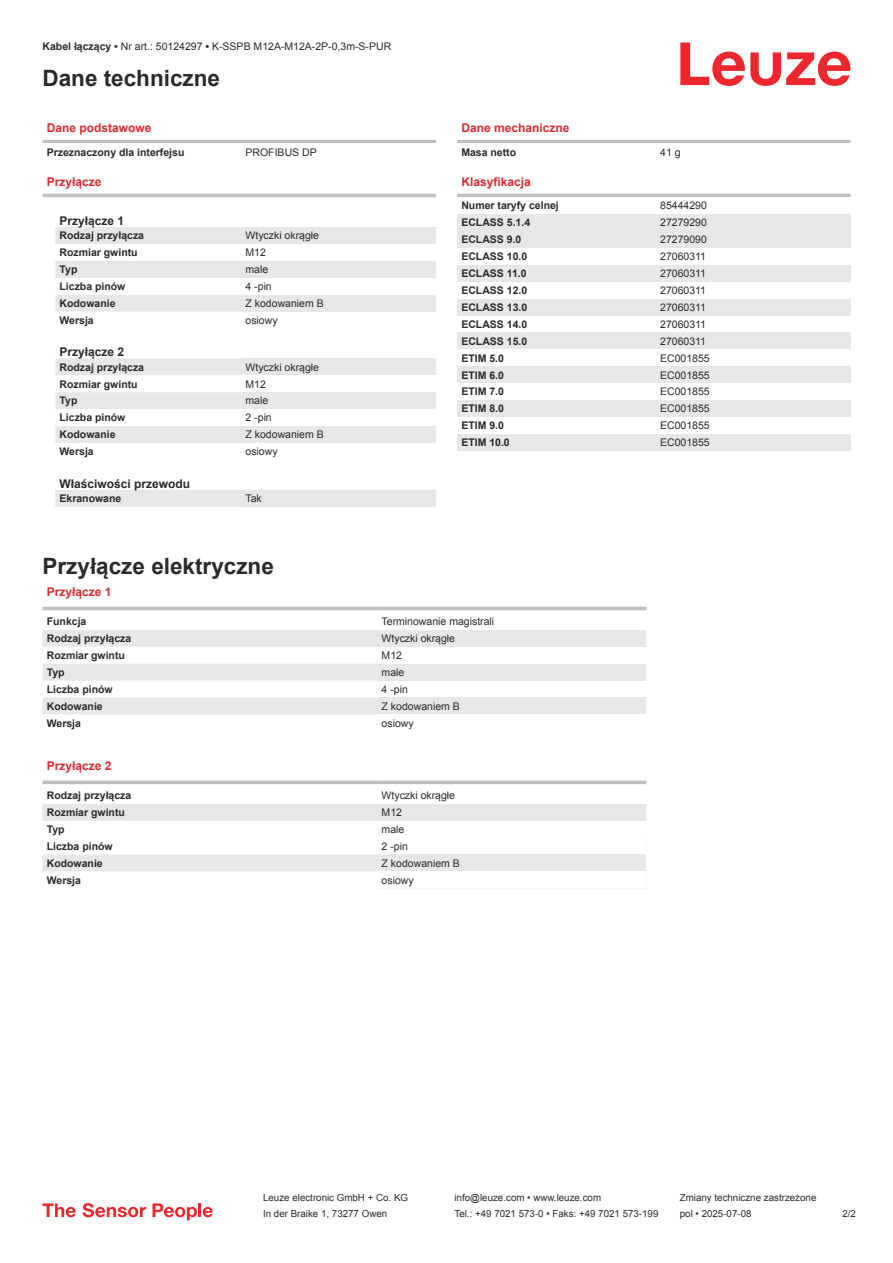
<style>
.page{position:relative;width:893px;height:1263px;background:#fff}
.page>*{position:absolute;margin:0;border:0;box-sizing:border-box;transform-origin:0 0}
.t1{font:700 22.5px "Arial";color:#2b292a}
.t2{font:700 12px "Arial";color:#db2a30}
.t3{font:700 12px "Arial";color:#2b292a}
.t4{font:700 10.5px "Arial";color:#2b292a}
.t5{font:10.5px "Arial";color:#2b292a}
.t6{font:9.75px "Arial";color:#2b292a}
.s1{font-weight:700}
</style>
<div class="page">
<svg style="left:680px;top:43px;width:170px;height:43px"></svg>
<svg style="left:55px;top:227px;width:187px;height:280px"></svg>
<hr style="left:43px;top:140px;width:393px;height:3px;background:#bdbfc1">
<hr style="left:43px;top:194px;width:393px;height:3px;background:#bdbfc1">
<div style="left:242px;top:227px;width:194px;height:17px;background:#e6e7e9"></div>
<div style="left:242px;top:261px;width:194px;height:17px;background:#e6e7e9"></div>
<div style="left:242px;top:295px;width:194px;height:17px;background:#e6e7e9"></div>
<div style="left:242px;top:358px;width:194px;height:17px;background:#e6e7e9"></div>
<div style="left:242px;top:392px;width:194px;height:17px;background:#e6e7e9"></div>
<div style="left:242px;top:426px;width:194px;height:17px;background:#e6e7e9"></div>
<div style="left:242px;top:490px;width:194px;height:17px;background:#e6e7e9"></div>
<svg style="left:43px;top:606px;width:603px;height:109px"></svg>
<svg style="left:43px;top:630px;width:335px;height:84px;fill:#e6e7e9"></svg>
<hr style="left:43px;top:607px;width:335px;height:3px;background:#bdbfc1">
<hr style="left:378px;top:607px;width:268px;height:3px;background:#bdbfc1">
<div style="left:378px;top:613px;width:268px;height:17px;background:#fff"></div>
<div style="left:378px;top:630px;width:268px;height:17px;background:#e6e7e9"></div>
<div style="left:378px;top:647px;width:268px;height:17px;background:#fff"></div>
<div style="left:378px;top:664px;width:268px;height:17px;background:#e6e7e9"></div>
<div style="left:378px;top:681px;width:268px;height:16px;background:#fff"></div>
<div style="left:378px;top:697px;width:268px;height:17px;background:#e6e7e9"></div>
<div style="left:378px;top:714px;width:268px;height:17px;background:#fff"></div>
<svg style="left:43px;top:780px;width:603px;height:5px"></svg>
<svg style="left:43px;top:804px;width:335px;height:68px"></svg>
<hr style="left:43px;top:781px;width:335px;height:3px;background:#bdbfc1">
<hr style="left:378px;top:781px;width:268px;height:3px;background:#bdbfc1">
<div style="left:378px;top:804px;width:268px;height:17px;background:#e6e7e9"></div>
<div style="left:378px;top:854px;width:268px;height:17px;background:#e6e7e9"></div>
<hr style="left:457px;top:140px;width:393px;height:3px;background:#bdbfc1">
<hr style="left:457px;top:194px;width:393px;height:3px;background:#bdbfc1">
<div style="left:457px;top:214px;width:200px;height:17px;background:#e6e7e9"></div>
<div style="left:657px;top:214px;width:193px;height:17px;background:#e6e7e9"></div>
<div style="left:457px;top:231px;width:200px;height:17px;background:#e6e7e9"></div>
<div style="left:657px;top:231px;width:193px;height:17px;background:#e6e7e9"></div>
<div style="left:457px;top:265px;width:200px;height:17px;background:#e6e7e9"></div>
<div style="left:657px;top:265px;width:193px;height:17px;background:#e6e7e9"></div>
<div style="left:457px;top:299px;width:200px;height:17px;background:#e6e7e9"></div>
<div style="left:657px;top:299px;width:193px;height:17px;background:#e6e7e9"></div>
<div style="left:457px;top:332px;width:200px;height:17px;background:#e6e7e9"></div>
<div style="left:657px;top:332px;width:193px;height:17px;background:#e6e7e9"></div>
<div style="left:457px;top:366px;width:200px;height:17px;background:#e6e7e9"></div>
<div style="left:657px;top:366px;width:193px;height:17px;background:#e6e7e9"></div>
<div style="left:457px;top:400px;width:200px;height:17px;background:#e6e7e9"></div>
<div style="left:657px;top:400px;width:193px;height:17px;background:#e6e7e9"></div>
<div style="left:457px;top:434px;width:200px;height:17px;background:#e6e7e9"></div>
<div style="left:657px;top:434px;width:193px;height:17px;background:#e6e7e9"></div>
<svg style="left:43px;top:1203px;width:33px;height:14px"></svg>
<svg style="left:83px;top:1203px;width:63px;height:14px"></svg>
<svg style="left:153px;top:1203px;width:44px;height:17px"></svg>
<hr style="left:198px;top:1203px;width:3px;height:14px;background:#ed272d">
<svg style="left:203px;top:1207px;width:10px;height:10px"></svg>
<p class="t5" style="left:43px;top:43px;width:350px"><span class="s1">Kabel łączący •</span> Nr art.: 50124297 <span class="s1">•</span> K-SSPB M12A-M12A-2P-0,3m-S-PUR</p>
<h1 class="t1" style="left:43px;top:70px;width:179px">Dane techniczne</h1>
<p class="t2" style="left:47px;top:123px;width:106px">Dane podstawowe</p>
<p class="t4" style="left:47px;top:148px;width:139px">Przeznaczony dla interfejsu</p>
<p class="t5" style="left:246px;top:145px;width:73px">PROFIBUS DP</p>
<p class="t2" style="left:47px;top:173px;width:56px">Przyłącze</p>
<p class="t3" style="left:60px;top:212px;width:66px">Przyłącze 1</p>
<p class="t4" style="left:60px;top:228px;width:86px">Rodzaj przyłącza</p>
<p class="t5" style="left:246px;top:228px;width:75px">Wtyczki okrągłe</p>
<p class="t4" style="left:60px;top:249px;width:80px">Rozmiar gwintu</p>
<p class="t5" style="left:246px;top:249px;width:22px">M12</p>
<p class="t4" style="left:60px;top:265px;width:19px">Typ</p>
<p class="t5" style="left:246px;top:262px;width:24px">male</p>
<p class="t4" style="left:60px;top:282px;width:67px">Liczba pinów</p>
<p class="t5" style="left:246px;top:282px;width:28px">4 -pin</p>
<p class="t4" style="left:60px;top:299px;width:58px">Kodowanie</p>
<p class="t5" style="left:246px;top:296px;width:80px">Z kodowaniem B</p>
<p class="t4" style="left:60px;top:316px;width:36px">Wersja</p>
<p class="t5" style="left:246px;top:313px;width:34px">osiowy</p>
<p class="t3" style="left:60px;top:344px;width:66px">Przyłącze 2</p>
<p class="t4" style="left:60px;top:360px;width:86px">Rodzaj przyłącza</p>
<p class="t5" style="left:246px;top:360px;width:75px">Wtyczki okrągłe</p>
<p class="t4" style="left:60px;top:380px;width:80px">Rozmiar gwintu</p>
<p class="t5" style="left:246px;top:380px;width:22px">M12</p>
<p class="t4" style="left:60px;top:397px;width:19px">Typ</p>
<p class="t5" style="left:246px;top:393px;width:24px">male</p>
<p class="t4" style="left:60px;top:414px;width:67px">Liczba pinów</p>
<p class="t5" style="left:246px;top:414px;width:28px">2 -pin</p>
<p class="t4" style="left:60px;top:431px;width:58px">Kodowanie</p>
<p class="t5" style="left:246px;top:427px;width:80px">Z kodowaniem B</p>
<p class="t4" style="left:60px;top:447px;width:36px">Wersja</p>
<p class="t5" style="left:246px;top:444px;width:34px">osiowy</p>
<p class="t3" style="left:60px;top:475px;width:132px">Właściwości przewodu</p>
<p class="t4" style="left:60px;top:494px;width:63px">Ekranowane</p>
<p class="t5" style="left:246px;top:491px;width:18px">Tak</p>
<p class="t2" style="left:461px;top:123px;width:110px">Dane mechaniczne</p>
<p class="t4" style="left:461px;top:148px;width:56px">Masa netto</p>
<p class="t5" style="left:660px;top:145px;width:22px">41 g</p>
<p class="t2" style="left:461px;top:177px;width:71px">Klasyfikacja</p>
<p class="t4" style="left:461px;top:202px;width:99px">Numer taryfy celnej</p>
<p class="t5" style="left:660px;top:198px;width:48px">85444290</p>
<p class="t4" style="left:461px;top:215px;width:70px">ECLASS 5.1.4</p>
<p class="t5" style="left:660px;top:219px;width:48px">27279290</p>
<p class="t4" style="left:461px;top:236px;width:62px">ECLASS 9.0</p>
<p class="t5" style="left:660px;top:236px;width:48px">27279090</p>
<p class="t4" style="left:461px;top:249px;width:67px">ECLASS 10.0</p>
<p class="t5" style="left:660px;top:252px;width:47px">27060311</p>
<p class="t4" style="left:461px;top:266px;width:67px">ECLASS 11.0</p>
<p class="t5" style="left:660px;top:269px;width:47px">27060311</p>
<p class="t4" style="left:461px;top:283px;width:67px">ECLASS 12.0</p>
<p class="t5" style="left:660px;top:286px;width:47px">27060311</p>
<p class="t4" style="left:461px;top:300px;width:67px">ECLASS 13.0</p>
<p class="t5" style="left:660px;top:303px;width:47px">27060311</p>
<p class="t4" style="left:461px;top:317px;width:67px">ECLASS 14.0</p>
<p class="t5" style="left:660px;top:320px;width:47px">27060311</p>
<p class="t4" style="left:461px;top:334px;width:67px">ECLASS 15.0</p>
<p class="t5" style="left:660px;top:337px;width:47px">27060311</p>
<p class="t4" style="left:461px;top:354px;width:44px">ETIM 5.0</p>
<p class="t5" style="left:660px;top:351px;width:51px">EC001855</p>
<p class="t4" style="left:461px;top:371px;width:44px">ETIM 6.0</p>
<p class="t5" style="left:660px;top:368px;width:51px">EC001855</p>
<p class="t4" style="left:461px;top:388px;width:44px">ETIM 7.0</p>
<p class="t5" style="left:660px;top:384px;width:51px">EC001855</p>
<p class="t4" style="left:461px;top:405px;width:44px">ETIM 8.0</p>
<p class="t5" style="left:660px;top:401px;width:51px">EC001855</p>
<p class="t4" style="left:461px;top:422px;width:44px">ETIM 9.0</p>
<p class="t5" style="left:660px;top:418px;width:51px">EC001855</p>
<p class="t4" style="left:461px;top:435px;width:50px">ETIM 10.0</p>
<p class="t5" style="left:660px;top:435px;width:51px">EC001855</p>
<h1 class="t1" style="left:43px;top:550px;width:233px">Przyłącze elektryczne</h1>
<p class="t2" style="left:47px;top:583px;width:66px">Przyłącze 1</p>
<p class="t4" style="left:47px;top:617px;width:41px">Funkcja</p>
<p class="t5" style="left:382px;top:614px;width:114px">Terminowanie magistrali</p>
<p class="t4" style="left:47px;top:631px;width:86px">Rodzaj przyłącza</p>
<p class="t5" style="left:382px;top:631px;width:75px">Wtyczki okrągłe</p>
<p class="t4" style="left:47px;top:651px;width:80px">Rozmiar gwintu</p>
<p class="t5" style="left:382px;top:651px;width:22px">M12</p>
<p class="t4" style="left:47px;top:668px;width:19px">Typ</p>
<p class="t5" style="left:382px;top:665px;width:24px">male</p>
<p class="t4" style="left:47px;top:685px;width:67px">Liczba pinów</p>
<p class="t5" style="left:382px;top:685px;width:28px">4 -pin</p>
<p class="t4" style="left:47px;top:702px;width:58px">Kodowanie</p>
<p class="t5" style="left:382px;top:699px;width:80px">Z kodowaniem B</p>
<p class="t4" style="left:47px;top:719px;width:36px">Wersja</p>
<p class="t5" style="left:382px;top:716px;width:34px">osiowy</p>
<p class="t2" style="left:47px;top:757px;width:66px">Przyłącze 2</p>
<p class="t4" style="left:47px;top:788px;width:86px">Rodzaj przyłącza</p>
<p class="t5" style="left:382px;top:788px;width:75px">Wtyczki okrągłe</p>
<p class="t4" style="left:47px;top:808px;width:80px">Rozmiar gwintu</p>
<p class="t5" style="left:382px;top:808px;width:22px">M12</p>
<p class="t4" style="left:47px;top:825px;width:19px">Typ</p>
<p class="t5" style="left:382px;top:822px;width:24px">male</p>
<p class="t4" style="left:47px;top:842px;width:67px">Liczba pinów</p>
<p class="t5" style="left:382px;top:842px;width:28px">2 -pin</p>
<p class="t4" style="left:47px;top:859px;width:58px">Kodowanie</p>
<p class="t5" style="left:382px;top:856px;width:80px">Z kodowaniem B</p>
<p class="t4" style="left:47px;top:876px;width:36px">Wersja</p>
<p class="t5" style="left:382px;top:873px;width:34px">osiowy</p>
<p class="t6" style="left:263px;top:1191px;width:146px">Leuze electronic GmbH + Co. KG</p>
<p class="t6" style="left:454px;top:1191px;width:148px">info@leuze.com • www.leuze.com</p>
<p class="t6" style="left:680px;top:1191px;width:138px">Zmiany techniczne zastrzeżone</p>
<p class="t6" style="left:263px;top:1207px;width:126px">In der Braike 1, 73277 Owen</p>
<p class="t6" style="left:454px;top:1207px;width:205px">Tel.: +49 7021 573-0 • Faks: +49 7021 573-199</p>
<p class="t6" style="left:680px;top:1207px;width:73px">pol • 2025-07-08</p>
<p class="t6" style="left:842px;top:1210px;width:15px">2 /2</p>
</div>
